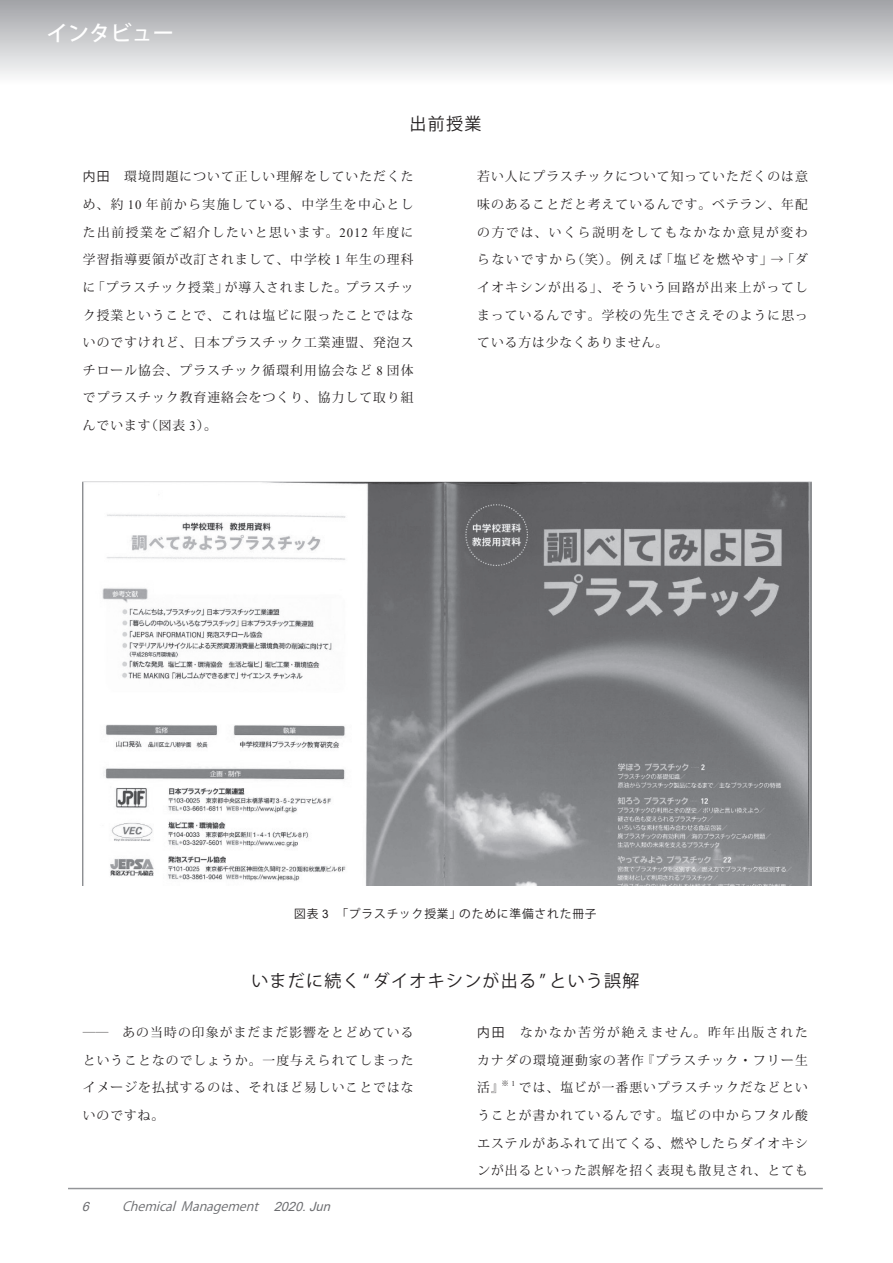
<style>
.page{position:relative;width:893px;height:1263px;background:#fff}
.page>*{position:absolute;margin:0;border:0;box-sizing:border-box;transform-origin:0 0}
.t1{font:500 21.3px "Koz Go Pro";color:#fff}
.t2{font:16.95px "Koz Go Pro";letter-spacing:.075em;color:#231f20}
.t3{font:12.75px/27.6px "Koz Min Pro";letter-spacing:.085em;color:#231f20;text-align:justify}
.t4{font:italic 12.75px "Koz Go Pro";color:#6c6d70}
.t5{font:italic 12.75px "Arial";color:#6c6d70}
.t6{font:11.7px "Koz Go Pro";letter-spacing:.075em;color:#231f20}
.t7{font:7.5px "Koz Min Pro";color:#231f20}
.s1{font-family:"Koz Go Pro"}
.s2{font-family:"Times New Roman"}
.s3{font-family:"Arial"}
</style>
<div class="page">
<div style="left:0;top:0;width:893px;height:85px;background:linear-gradient(to bottom,#a1a3a7,#fefefe)"></div>
<hr style="left:68px;top:1188px;width:755px;height:1px;background:#939598">
<img style="left:82px;top:482px;width:729px;height:403px">
<h1 class="t1" style="left:47px;top:20px;width:129px">インタビュー</h1>
<h2 class="t2" style="left:409px;top:113px;width:73px">出前授業</h2>
<p class="t3" style="left:83px;top:162px;width:332px"><span class="s1">内田</span>　環境問題について正しい理解をしていただくため、約 <span class="s2">10</span> 年前から実施している、中学生を中心とした出前授業をご紹介したいと思います。<span class="s2">2012</span> 年度に学習指導要領が改訂されまして、中学校 <span class="s2">1</span> 年生の理科に「プラスチック授業」が導入されました。プラスチック授業ということで、これは塩ビに限ったことではないのですけれど、日本プラスチック工業連盟、発泡スチロール協会、プラスチック循環利用協会など <span class="s2">8</span> 団体でプラスチック教育連絡会をつくり、協力して取り組んでいます（図表 <span class="s2">3</span>）。</p>
<p class="t3" style="left:477px;top:162px;width:332px">若い人にプラスチックについて知っていただくのは意味のあることだと考えているんです。ベテラン、年配の方では、いくら説明をしてもなかなか意見が変わらないですから（笑）。例えば「塩ビを燃やす」→「ダイオキシンが出る」、そういう回路が出来上がってしまっているんです。学校の先生でさえそのように思っている方は少なくありません。</p>
<p class="t6" style="left:294px;top:906px;width:304px">図表 <span class="s3">3</span>　「プラスチック授業」のために準備された冊子</p>
<h2 class="t2" style="left:251px;top:970px;width:390px">いまだに続く “ ダイオキシンが出る ” という誤解</h2>
<p class="t3" style="left:83px;top:1018px;width:332px">――　あの当時の印象がまだまだ影響をとどめているということなのでしょうか。一度与えられてしまったイメージを払拭するのは、それほど易しいことではないのですね。</p>
<p class="t3" style="left:477px;top:1018px;width:332px"><span class="s1">内田</span>　なかなか苦労が絶えません。昨年出版されたカナダの環境運動家の著作『プラスチック・フリー生活』</p>
<p class="t7" style="left:502px;top:1078px;width:15px">※ <span class="s2">1</span></p>
<p class="t3" style="left:477px;top:1073px;width:332px;text-indent:42px">では、塩ビが一番悪いプラスチックだなどということが書かれているんです。塩ビの中からフタル酸エステルがあふれて出てくる、燃やしたらダイオキシンが出るといった誤解を招く表現も散見され、とても</p>
<p class="t5" style="left:82px;top:1197px;width:13px">6</p>
<p class="t4" style="left:122px;top:1198px;width:214px">Chemical Management　 <span class="s3">2020.Jun</span></p>
</div>
